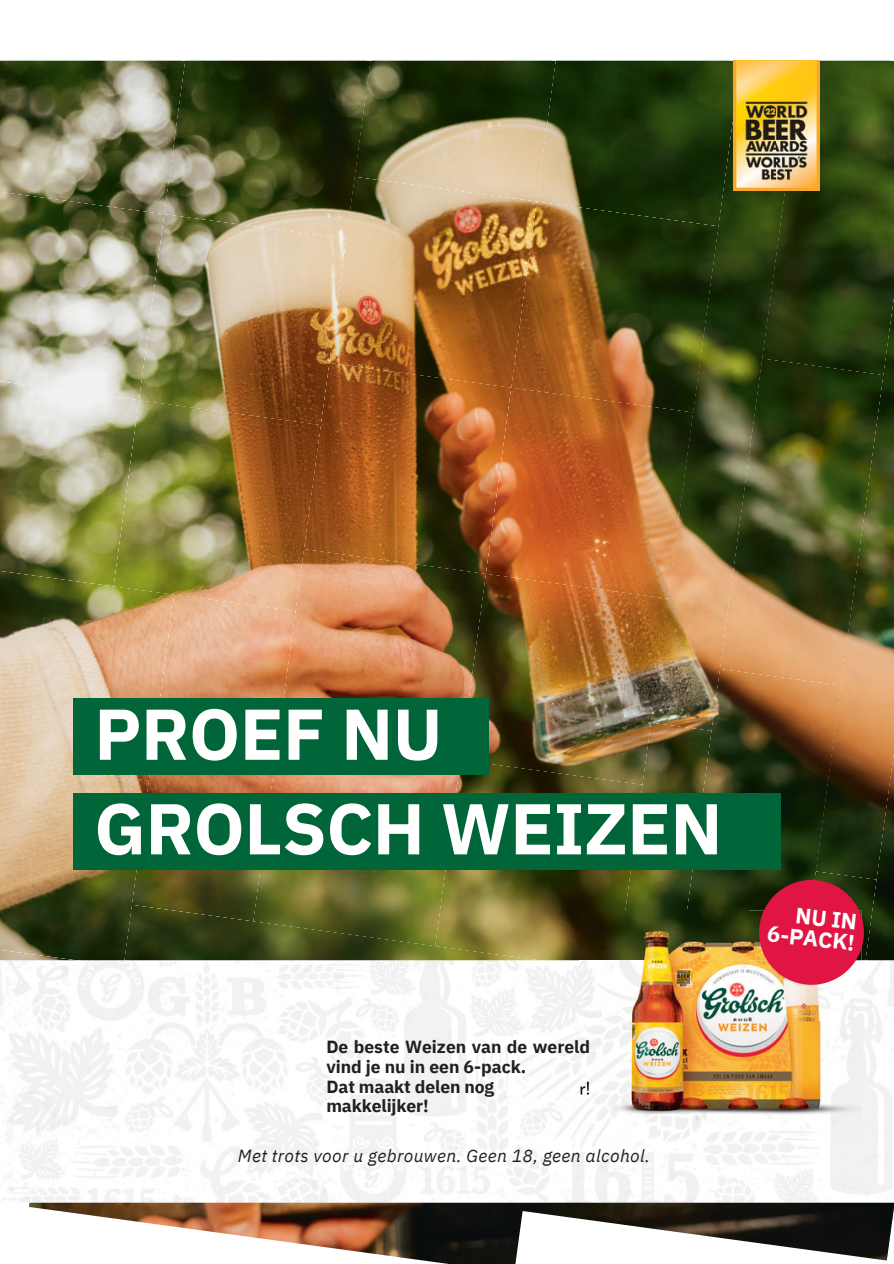
<style>
.page{position:relative;width:894px;height:1264px;background:#fff}
.page>*{position:absolute;margin:0;border:0;box-sizing:border-box;transform-origin:0 0}
.t1{font:700 71.7px/94.5px "IBM Plex Sans";letter-spacing:-.005em;color:#fff}
.t2{font:700 22.05px/21px "IBM Plex Sans";color:#fff;text-align:right}
.t3{font:700 17.55px/19.6px "IBM Plex Sans";color:#231f20}
.t4{font:italic 17.55px "IBM Plex Sans";letter-spacing:.02em;color:#231f20}
</style>
<div class="page">
<img style="left:370px;top:61px;width:166px;height:115px">
<img style="left:536px;top:61px;width:197px;height:140px">
<img style="left:785px;top:61px;width:108px;height:297px">
<img style="left:0;top:61px;width:164px;height:130px">
<img style="left:164px;top:61px;width:206px;height:153px">
<img style="left:650px;top:113px;width:135px;height:609px">
<img style="left:329px;top:176px;width:207px;height:187px">
<img style="left:511px;top:201px;width:207px;height:211px">
<img style="left:815px;top:295px;width:78px;height:576px">
<img style="left:0;top:191px;width:164px;height:190px">
<img style="left:139px;top:214px;width:207px;height:186px">
<img style="left:719px;top:358px;width:163px;height:327px">
<img style="left:304px;top:363px;width:207px;height:186px">
<img style="left:485px;top:387px;width:208px;height:211px">
<img style="left:0;top:381px;width:139px;height:189px">
<img style="left:113px;top:400px;width:208px;height:194px">
<img style="left:278px;top:549px;width:208px;height:149px">
<img style="left:460px;top:573px;width:207px;height:186px">
<img style="left:0;top:570px;width:174px;height:190px">
<img style="left:132px;top:594px;width:163px;height:310px">
<img style="left:686px;top:668px;width:154px;height:242px">
<img style="left:865px;top:749px;width:28px;height:211px">
<img style="left:625px;top:722px;width:86px;height:188px">
<img style="left:253px;top:774px;width:182px;height:130px">
<img style="left:435px;top:759px;width:207px;height:201px">
<img style="left:0;top:760px;width:149px;height:200px">
<img style="left:812px;top:871px;width:64px;height:89px">
<img style="left:124px;top:904px;width:418px;height:56px">
<img style="left:0;top:949px;width:79px;height:11px">
<img style="left:522px;top:1202px;width:371px;height:58px">
<img style="left:29px;top:1202px;width:493px;height:61px">
<div style="left:73px;top:793px;width:707px;height:77px;background:#00663a"></div>
<div style="left:73px;top:698px;width:415px;height:76px;background:#00663a"></div>
<img style="left:579px;top:910px;width:179px;height:50px">
<img style="left:579px;top:960px;width:282px;height:182px">
<svg style="left:580px;top:1081px;width:9px;height:13px"></svg>
<img style="left:765px;top:984px;width:85px;height:2px">
<svg style="left:733px;top:61px;width:86px;height:130px"></svg>
<svg style="left:758px;top:880px;width:105px;height:104px;background:#cc2b49"></svg>
<img style="left:736px;top:61px;width:80px;height:126px">
<img style="left:738px;top:94px;width:76px;height:92px">
<p class="t1" style="left:94px;top:685px;width:629px">PROEF NU<br>GROLSCH WEIZEN</p>
<p class="t3" style="left:326px;top:1036px;width:265px">De beste Weizen van de wereld vind je nu in een 6-pack.<br>Dat maakt delen nog makkelijker!</p>
<p class="t4" style="left:238px;top:1143px;width:413px">Met trots voor u gebrouwen. Geen 18, geen alcohol.</p>
<h3 class="t2" style="left:770px;top:901px;width:89px;rotate:6deg">NU IN<br>6-PACK!</h3>
</div>
